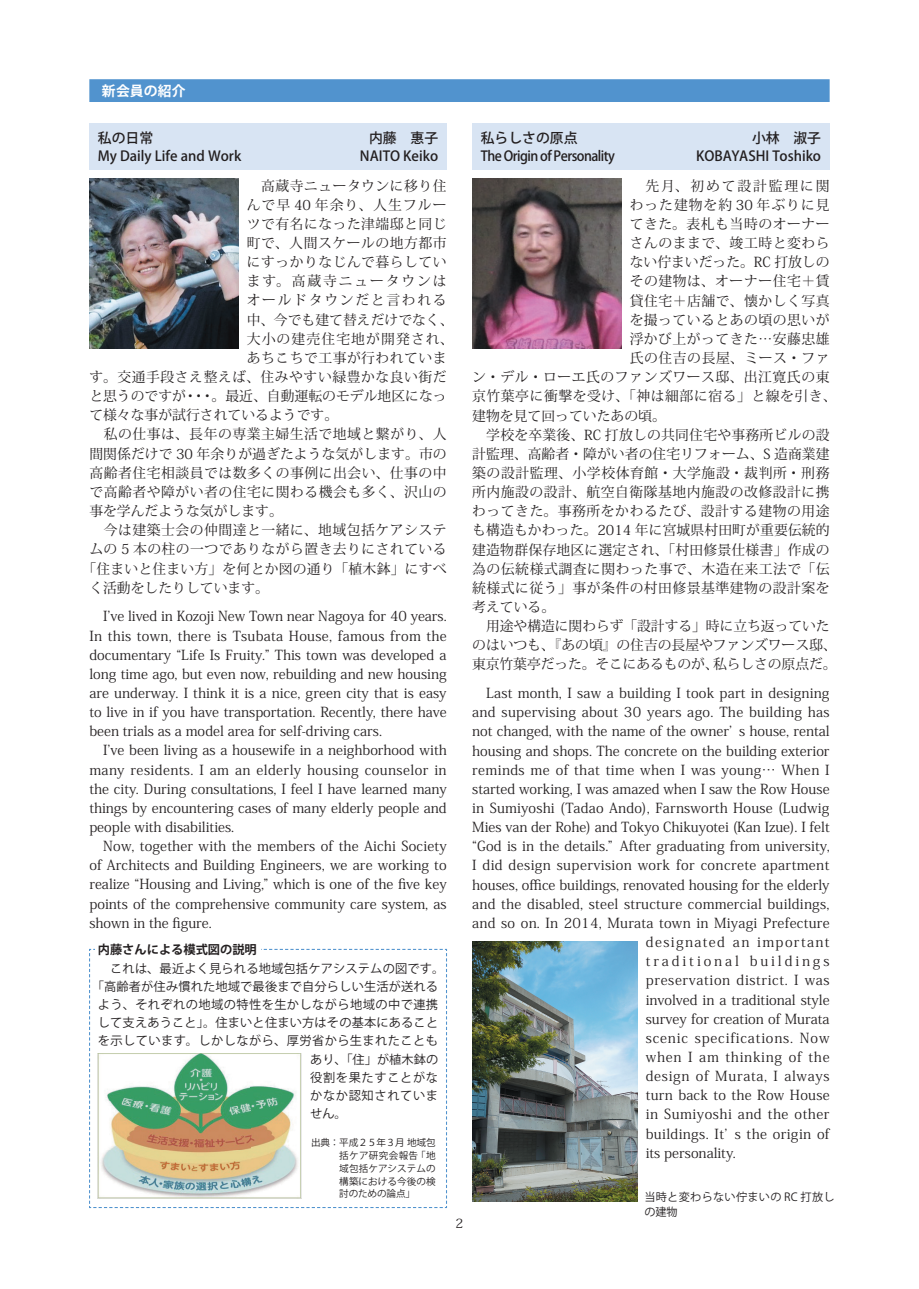
<style>
.page{position:relative;width:919px;height:1289px;background:#fff}
.page>*{position:absolute;margin:0;border:0;box-sizing:border-box;transform-origin:0 0}
.t1{font:13.8px/19.2px "Koz Min Pro";letter-spacing:.01em;color:#231f20}
.t2{font:13.8px "Koz Min Pro";letter-spacing:.04em;color:#231f20}
.t3{font:13.8px "Koz Min Pro";letter-spacing:.035em;color:#231f20}
.t4{font:13.8px "Koz Min Pro";letter-spacing:.03em;color:#231f20}
.t5{font:500 13.8px "Koz Go Pro";color:#231f20}
.t6{font:13.8px "Koz Min Pro";letter-spacing:-.01em;color:#231f20}
.t7{font:13.8px "Koz Min Pro";letter-spacing:.135em;color:#231f20}
.t8{font:13.8px "Koz Min Pro";letter-spacing:.045em;color:#231f20}
.t9{font:13.8px "Koz Min Pro";letter-spacing:.06em;color:#231f20}
.t10{font:500 13.8px "Koz Go Pro";letter-spacing:-.04em;color:#231f20;scale:.95 1}
.t11{font:13.8px "Koz Min Pro";letter-spacing:.05em;color:#231f20}
.t12{font:13.8px "Koz Min Pro";letter-spacing:.1em;color:#231f20}
.t13{font:13.8px "Koz Min Pro";letter-spacing:.21em;color:#231f20}
.t14{font:13.8px "Koz Min Pro";letter-spacing:.055em;color:#231f20}
.t15{font:13.8px "Koz Min Pro";letter-spacing:.075em;color:#231f20}
.t16{font:13.8px "Koz Min Pro";letter-spacing:.08em;color:#231f20}
.t17{font:13.8px "Koz Min Pro";letter-spacing:.07em;color:#231f20}
.t18{font:13.8px "Koz Min Pro";letter-spacing:.12em;color:#231f20}
.t19{font:700 13.8px "Koz Go Pro";letter-spacing:.015em;color:#fff}
.t20{font:12.75px "Koz Min Pro";color:#231f20}
.t21{font:12.15px "Koz Go Std";letter-spacing:.015em;color:#231f20}
.t22{font:12.15px "Koz Go Std";letter-spacing:.035em;color:#231f20}
.t23{font:12.15px "Koz Go Std";letter-spacing:.05em;color:#231f20}
.t24{font:700 12.15px "Koz Go Std";color:#231f20}
.t25{font:11.1px/14.4px "Koz Go Std";letter-spacing:.025em;color:#231f20}
.t26{font:9.6px/12.8px "Koz Go Std";letter-spacing:.005em;color:#231f20;text-align:justify}
</style>
<div class="page">
<div style="left:90px;top:80px;width:738px;height:21px;background:#5193ce"></div>
<div style="left:89px;top:79px;width:740px;height:23px;border:2px solid #5193ce"></div>
<div style="left:472px;top:123px;width:357px;height:47px;background:#d8e4f3"></div>
<div style="left:89px;top:123px;width:357px;height:47px;background:#d8e4f3"></div>
<img style="left:472px;top:941px;width:165px;height:259px">
<svg style="left:89px;top:948px;width:358px;height:260px"></svg>
<div style="left:96px;top:941px;width:165px;height:18px;background:#fff"></div>
<img style="left:97px;top:1053px;width:204px;height:145px">
<img style="left:472px;top:178px;width:149px;height:170px">
<img style="left:89px;top:178px;width:149px;height:170px">
<p class="t19" style="left:102px;top:82px;width:85px">新会員の紹介</p>
<p class="t5" style="left:98px;top:129px;width:57px">私の日常</p>
<p class="t5" style="left:369px;top:129px;width:71px">内藤　惠子</p>
<p class="t5" style="left:98px;top:147px;width:145px">My Daily Life and Work</p>
<p class="t5" style="left:360px;top:147px;width:80px">NAITO Keiko</p>
<p class="t3" style="left:247px;top:176px;width:201px">　高蔵寺ニュータウンに移り住</p>
<p class="t15" style="left:247px;top:195px;width:201px">んで早 40 年余り、人生フルー</p>
<p class="t3" style="left:247px;top:214px;width:201px">ツで有名になった津端邸と同じ</p>
<p class="t2" style="left:247px;top:233px;width:201px">町で、人間スケールの地方都市</p>
<p class="t3" style="left:247px;top:252px;width:201px">にすっかりなじんで暮らしてい</p>
<p class="t7" style="left:247px;top:271px;width:201px">ます。高蔵寺ニュータウンは</p>
<p class="t18" style="left:247px;top:290px;width:201px">オールドタウンだと言われる</p>
<p class="t1" style="left:247px;top:309px;width:208px">中、今でも建て替えだけでなく、</p>
<p class="t16" style="left:247px;top:329px;width:208px">大小の建売住宅地が開発され、</p>
<p class="t3" style="left:247px;top:348px;width:201px">あちこちで工事が行われていま</p>
<p class="t2" style="left:89px;top:367px;width:359px">す。交通手段さえ整えば、住みやすい緑豊かな良い街だ</p>
<p class="t1" style="left:89px;top:386px;width:359px">と思うのですが・・・。最近、自動運転のモデル地区になっ</p>
<p class="t1" style="left:89px;top:405px;width:250px">て様々な事が試行されているようです。</p>
<p class="t2" style="left:89px;top:424px;width:359px">　私の仕事は、長年の専業主婦生活で地域と繋がり、人</p>
<p class="t1" style="left:89px;top:443px;width:359px">間関係だけで 30 年余りが過ぎたような気がします。市の</p>
<p class="t3" style="left:89px;top:463px;width:359px">高齢者住宅相談員では数多くの事例に出会い、仕事の中</p>
<p class="t3" style="left:89px;top:482px;width:359px">で高齢者や障がい者の住宅に関わる機会も多く、沢山の</p>
<p class="t1" style="left:89px;top:501px;width:195px">事を学んだような気がします。</p>
<p class="t3" style="left:89px;top:520px;width:359px">　今は建築士会の仲間達と一緒に、地域包括ケアシステ</p>
<p class="t4" style="left:89px;top:539px;width:359px">ムの 5 本の柱の一つでありながら置き去りにされている</p>
<p class="t1" style="left:82px;top:558px;width:365px">「住まいと住まい方」を何とか図の通り「植木鉢」にすべ</p>
<p class="t1" style="left:89px;top:577px;width:181px">く活動をしたりしています。</p>
<p class="t1" style="left:89px;top:606px;width:359px">　I’ve lived in Kozoji New Town near Nagoya for 40 years.<br>In this town, there is Tsubata House, famous from the documentary “Life Is Fruity.” This town was developed a long time ago, but even now, rebuilding and new housing are underway. I think it is a nice, green city that is easy to live in if you have transportation. Recently, there have been trials as a model area for self-driving cars.<br>　I’ve been living as a housewife in a neighborhood with many residents. I am an elderly housing counselor in the city. During consultations, I feel I have learned many things by encountering cases of many elderly people and people with disabilities.<br>　Now, together with the members of the Aichi Society of Architects and Building Engineers, we are working to realize “Housing and Living,” which is one of the five key points of the comprehensive community care system, as shown in the figure.</p>
<p class="t24" style="left:98px;top:941px;width:160px">内藤さんによる模式図の説明</p>
<p class="t21" style="left:98px;top:961px;width:348px">　これは、最近よく見られる地域包括ケアシステムの図です。</p>
<p class="t21" style="left:92px;top:979px;width:348px">「高齢者が住み慣れた地域で最後まで自分らしい生活が送れる</p>
<p class="t22" style="left:98px;top:997px;width:342px">よう、それぞれの地域の特性を生かしながら地域の中で連携</p>
<p class="t21" style="left:98px;top:1015px;width:342px">して支えあうこと」。住まいと住まい方はその基本にあること</p>
<p class="t22" style="left:98px;top:1033px;width:342px">を示しています。しかしながら、厚労省から生まれたことも</p>
<p class="t21" style="left:310px;top:1051px;width:129px">あり、「住」が植木鉢の</p>
<p class="t23" style="left:310px;top:1069px;width:129px">役割を果たすことがな</p>
<p class="t23" style="left:310px;top:1087px;width:129px">かなか認知されていま</p>
<p class="t21" style="left:310px;top:1105px;width:38px">せん。</p>
<p class="t26" style="left:339px;top:1136px;width:98px;text-indent:-28px">出典： 平成２５年３月 地域包括ケア研究会報告 「地域包括ケアシステムの構築における今後の検討のための論点」</p>
<p class="t20" style="left:455px;top:1214px;width:9px">2</p>
<p class="t5" style="left:480px;top:129px;width:98px">私らしさの原点</p>
<p class="t5" style="left:752px;top:129px;width:71px">小林　淑子</p>
<p class="t10" style="left:480px;top:147px;width:143px">The Origin of Personality</p>
<p class="t5" style="left:696px;top:147px;width:127px">KOBAYASHI Toshiko</p>
<p class="t7" style="left:629px;top:176px;width:201px">　先月、初めて設計監理に関</p>
<p class="t17" style="left:629px;top:195px;width:201px">わった建物を約 30 年ぶりに見</p>
<p class="t2" style="left:629px;top:214px;width:201px">てきた。表札も当時のオーナー</p>
<p class="t2" style="left:629px;top:233px;width:201px">さんのままで、竣工時と変わら</p>
<p class="t1" style="left:629px;top:252px;width:201px">ない佇まいだった。RC 打放しの</p>
<p class="t2" style="left:629px;top:271px;width:201px">その建物は、オーナー住宅＋賃</p>
<p class="t2" style="left:629px;top:291px;width:201px">貸住宅＋店舗で、懐かしく写真</p>
<p class="t3" style="left:629px;top:310px;width:201px">を撮っているとあの頃の思いが</p>
<p class="t3" style="left:629px;top:329px;width:201px">浮かび上がってきた…安藤忠雄</p>
<p class="t2" style="left:629px;top:348px;width:201px">氏の住吉の長屋、ミース・ファ</p>
<p class="t2" style="left:472px;top:367px;width:359px">ン・デル・ローエ氏のファンズワース邸、出江寛氏の東</p>
<p class="t2" style="left:472px;top:386px;width:366px">京竹葉亭に衝撃を受け、「神は細部に宿る」と線を引き、</p>
<p class="t1" style="left:472px;top:405px;width:195px">建物を見て回っていたあの頃。</p>
<p class="t1" style="left:472px;top:424px;width:359px">　学校を卒業後、RC 打放しの共同住宅や事務所ビルの設</p>
<p class="t1" style="left:472px;top:443px;width:359px">計監理、高齢者・障がい者の住宅リフォーム、S 造商業建</p>
<p class="t2" style="left:472px;top:463px;width:359px">築の設計監理、小学校体育館・大学施設・裁判所・刑務</p>
<p class="t3" style="left:472px;top:482px;width:359px">所内施設の設計、航空自衛隊基地内施設の改修設計に携</p>
<p class="t2" style="left:472px;top:501px;width:359px">わってきた。事務所をかわるたび、設計する建物の用途</p>
<p class="t1" style="left:472px;top:520px;width:359px">も構造もかわった。2014 年に宮城県村田町が重要伝統的</p>
<p class="t1" style="left:472px;top:539px;width:359px">建造物群保存地区に選定され、「村田修景仕様書」作成の</p>
<p class="t2" style="left:472px;top:559px;width:359px">為の伝統様式調査に関わった事で、木造在来工法で「伝</p>
<p class="t3" style="left:472px;top:578px;width:359px">統様式に従う」事が条件の村田修景基準建物の設計案を</p>
<p class="t1" style="left:472px;top:597px;width:84px">考えている。</p>
<p class="t1" style="left:472px;top:616px;width:359px">　用途や構造に関わらず「設計する」時に立ち返っていた</p>
<p class="t1" style="left:472px;top:635px;width:366px">のはいつも、『あの頃』の住吉の長屋やファンズワース邸、</p>
<p class="t6" style="left:472px;top:654px;width:366px">東京竹葉亭だった。そこにあるものが、私らしさの原点だ。</p>
<p class="t1" style="left:472px;top:683px;width:358px">　Last month, I saw a building I took part in designing</p>
<p class="t1" style="left:472px;top:702px;width:359px">and supervising about 30 years ago. The building has</p>
<p class="t1" style="left:472px;top:721px;width:359px">not changed, with the name of the owner’ s house, rental</p>
<p class="t1" style="left:472px;top:740px;width:359px">housing and shops. The concrete on the building exterior</p>
<p class="t4" style="left:472px;top:760px;width:359px">reminds me of that time when I was young… When I</p>
<p class="t1" style="left:472px;top:778px;width:359px">started working, I was amazed when I saw the Row House</p>
<p class="t1" style="left:472px;top:797px;width:359px">in Sumiyoshi (Tadao Ando), Farnsworth House (Ludwig</p>
<p class="t1" style="left:472px;top:817px;width:359px">Mies van der Rohe) and Tokyo Chikuyotei (Kan Izue). I felt</p>
<p class="t1" style="left:472px;top:836px;width:359px">“God is in the details.” After graduating from university,</p>
<p class="t4" style="left:472px;top:855px;width:358px">I did design supervision work for concrete apartment</p>
<p class="t1" style="left:472px;top:874px;width:359px">houses, office buildings, renovated housing for the elderly</p>
<p class="t1" style="left:472px;top:893px;width:359px">and the disabled, steel structure commercial buildings,</p>
<p class="t1" style="left:472px;top:912px;width:359px">and so on. In 2014, Murata town in Miyagi Prefecture</p>
<p class="t12" style="left:645px;top:932px;width:185px">designated an important</p>
<p class="t13" style="left:645px;top:951px;width:185px">traditional buildings</p>
<p class="t8" style="left:645px;top:970px;width:185px">preservation district. I was</p>
<p class="t1" style="left:645px;top:989px;width:185px">involved in a traditional style</p>
<p class="t1" style="left:645px;top:1008px;width:185px">survey for creation of Murata</p>
<p class="t9" style="left:645px;top:1027px;width:185px">scenic specifications. Now</p>
<p class="t14" style="left:645px;top:1047px;width:185px">when I am thinking of the</p>
<p class="t11" style="left:645px;top:1066px;width:185px">design of Murata, I always</p>
<p class="t1" style="left:645px;top:1085px;width:185px">turn back to the Row House</p>
<p class="t3" style="left:645px;top:1104px;width:185px">in Sumiyoshi and the other</p>
<p class="t1" style="left:645px;top:1123px;width:185px">buildings. It’ s the origin of</p>
<p class="t1" style="left:645px;top:1142px;width:92px">its personality.</p>
<p class="t25" style="left:644px;top:1190px;width:191px">当時と変わらない佇まいの RC 打放しの建物</p>
</div>
